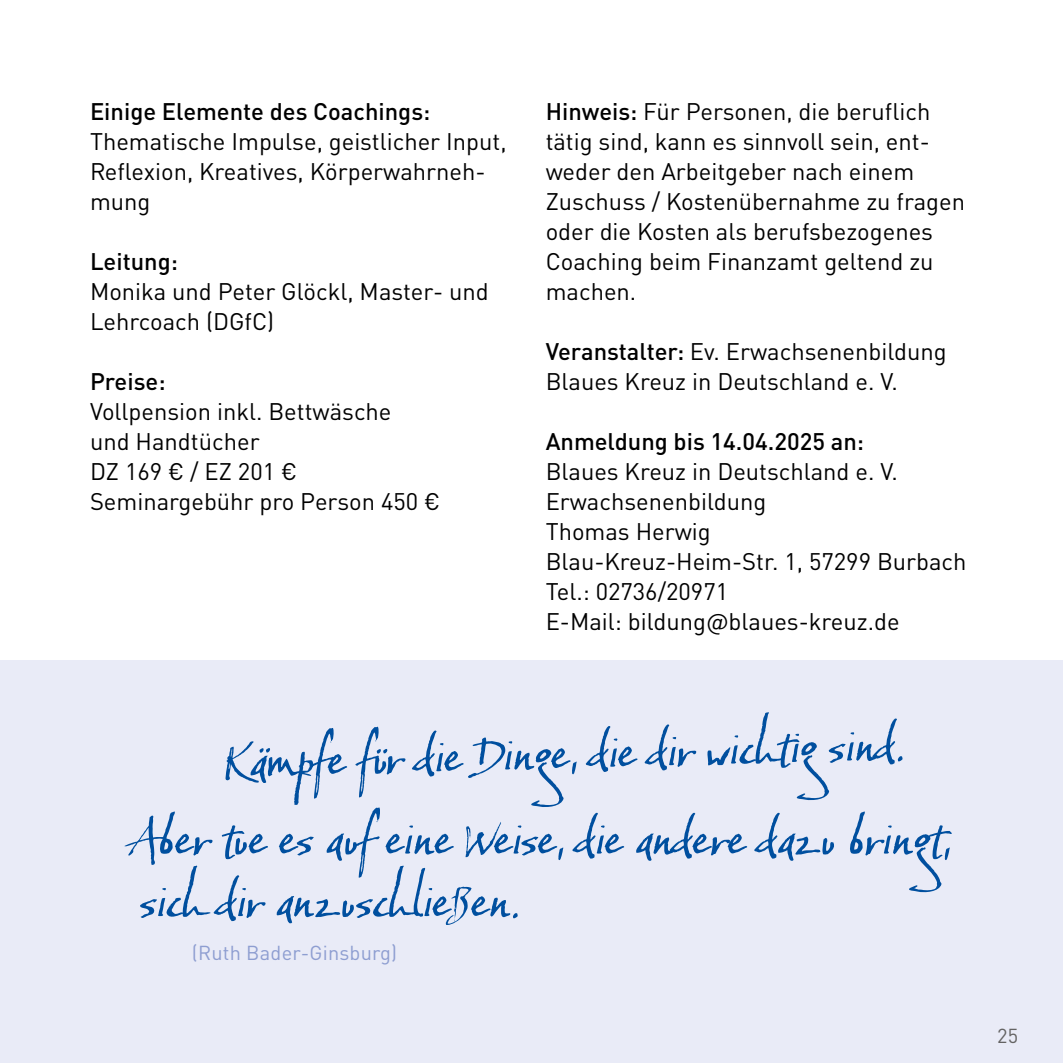
<style>
.page{position:relative;width:1063px;height:1063px;background:#fff}
.page>*{position:absolute;margin:0;border:0;box-sizing:border-box;transform-origin:0 0}
.Fließtext_Angebot{font:23.75px/30px "DINOT";color:#000}
.Überschrift_2_blau{font:23.75px/30px "DINOT";color:#000}
.Fließtext_Angebot-2{font:500 23.75px "DINOT";color:#000}
.t1{font:20px "DINOT";letter-spacing:.01em;color:#8e9ed1}
.Fließtext_linksbündig{font:20px "DINOT";color:#646363}
.s1{font-weight:500}
</style>
<div class="page">
<div style="left:0;top:660px;width:1063px;height:403px;background:#e9ebf7"></div>
<svg style="left:140px;top:893px;width:378px;height:32px"></svg>
<svg style="left:125px;top:808px;width:827px;height:85px"></svg>
<svg style="left:225px;top:712px;width:678px;height:96px"></svg>
<p class="Fließtext_Angebot-2" style="left:90px;top:96px;width:342px">Einige Elemente des Coachings:</p>
<p class="Fließtext_Angebot" style="left:90px;top:126px;width:418px">Thematische Impulse, geistlicher Input,<br>Reflexion, Kreatives, Körperwahrneh&shy;mung</p>
<p class="Fließtext_Angebot-2" style="left:90px;top:246px;width:90px">Leitung:</p>
<p class="Fließtext_Angebot" style="left:90px;top:276px;width:400px">Monika und Peter Glöckl, Master- und<br>Lehrcoach (DGfC)</p>
<p class="Fließtext_Angebot-2" style="left:90px;top:366px;width:77px">Preise:</p>
<p class="Fließtext_Angebot" style="left:90px;top:396px;width:303px">Vollpension inkl. Bettwäsche und Handtücher</p>
<p class="Fließtext_Angebot" style="left:90px;top:456px;width:209px">DZ 169 € / EZ 201 €</p>
<p class="Fließtext_Angebot" style="left:90px;top:486px;width:352px">Seminargebühr pro Person 450 €</p>
<p class="Fließtext_Angebot" style="left:546px;top:96px;width:421px"><span class="s1">Hinweis:</span> Für Personen, die beruflich tätig sind, kann es sinnvoll sein, ent&shy;weder den Arbeitgeber nach einem<br>Zuschuss / Kostenübernahme zu fragen oder die Kosten als berufsbezogenes<br>Coaching beim Finanzamt geltend zu machen.</p>
<p class="Fließtext_Angebot" style="left:546px;top:336px;width:402px"><span class="s1">Veranstalter:</span> Ev. Erwachsenenbildung<br>Blaues Kreuz in Deutschland e. V.</p>
<p class="Fließtext_Angebot-2" style="left:546px;top:426px;width:320px">Anmeldung bis 14.04.2025 an:</p>
<p class="Überschrift_2_blau" style="left:546px;top:456px;width:354px">Blaues Kreuz in Deutschland e. V.<br>Erwachsenenbildung</p>
<p class="Überschrift_2_blau" style="left:546px;top:516px;width:167px">Thomas Herwig</p>
<p class="Überschrift_2_blau" style="left:546px;top:546px;width:422px">Blau-Kreuz-Heim-Str. 1, 57299 Burbach</p>
<p class="Überschrift_2_blau" style="left:546px;top:576px;width:184px">Tel.: 02736/20971</p>
<p class="Überschrift_2_blau" style="left:546px;top:606px;width:355px">E-Mail: bildung@blaues-kreuz.de</p>
<p class="t1" style="left:192px;top:940px;width:207px">(Ruth Bader-Ginsburg)</p>
<p class="Fließtext_linksbündig" style="left:997px;top:1023px;width:22px">25</p>
</div>
